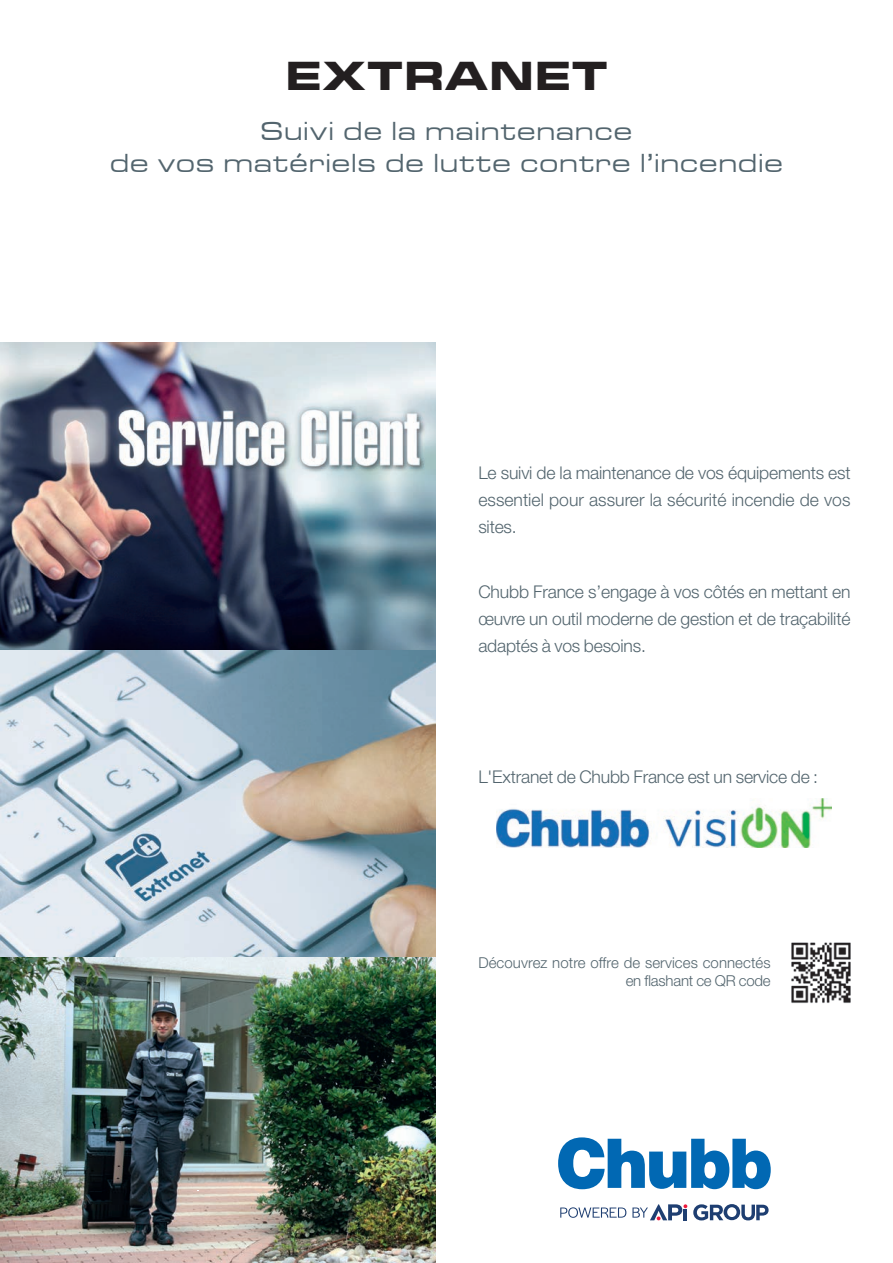
<style>
.page{position:relative;width:893px;height:1263px;background:#fff}
.page>*{position:absolute;margin:0;border:0;box-sizing:border-box;transform-origin:0 0}
.t1{font:42px "Microgramma D Bold Exte";letter-spacing:.07em;color:#231f20}
.t2{font:27px/32.4px "Microgramma D Medi Exte";letter-spacing:.07em;color:#53656e;text-align:center}
.t3{font:300 17.55px/27px "Helvetica Neue LT Std";letter-spacing:-.01em;color:#53656e;text-align:justify}
.t4{font:300 15px/18px "Helvetica Neue LT Std";letter-spacing:.005em;color:#53656e;text-align:right}
</style>
<div class="page">
<img style="left:0;top:342px;width:436px;height:921px">
<svg style="left:558px;top:1137px;width:213px;height:52px"></svg>
<svg style="left:693px;top:1204px;width:76px;height:16px"></svg>
<svg style="left:560px;top:1207px;width:66px;height:11px"></svg>
<svg style="left:632px;top:1204px;width:55px;height:16px"></svg>
<img style="left:791px;top:942px;width:60px;height:61px">
<img style="left:497px;top:798px;width:335px;height:50px">
<h1 class="t1" style="left:286px;top:48px;width:322px">EXTRANET</h1>
<h2 class="t2" style="left:110px;top:114px;width:673px">Suivi de la maintenance<br>de vos matériels de lutte contre l’incendie</h2>
<p class="t3" style="left:478px;top:459px;width:374px">Le suivi de la maintenance de vos équipements est essentiel pour assurer la sécurité incendie de vos sites.</p>
<p class="t3" style="left:478px;top:578px;width:374px">Chubb France s’engage à vos côtés en mettant en œuvre un outil moderne de gestion et de traçabilité adaptés à vos besoins.</p>
<p class="t3" style="left:478px;top:763px;width:341px">L'Extranet de Chubb France est un service de :</p>
<p class="t4" style="left:478px;top:953px;width:294px">Découvrez notre offre de services connectés en flashant ce QR code</p>
</div>
